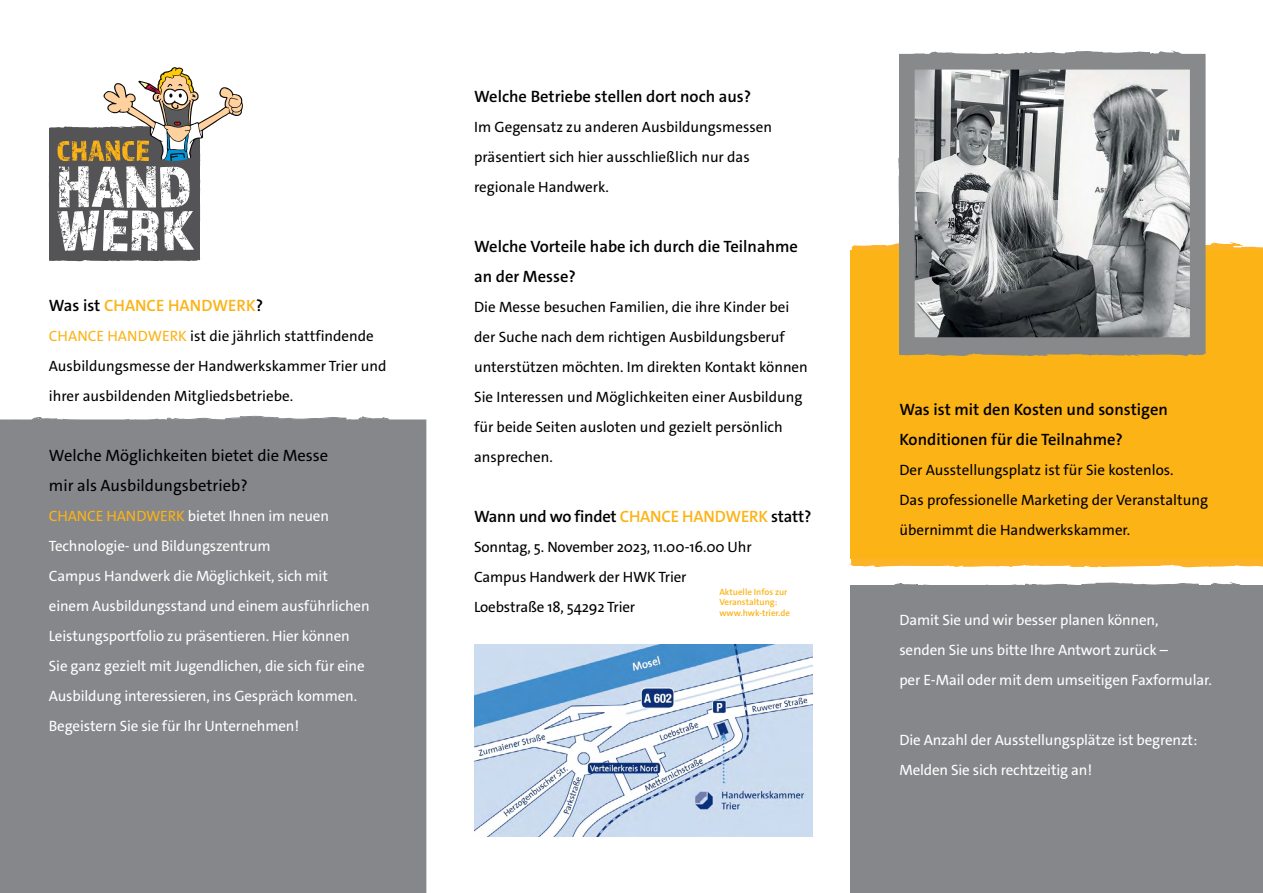
<style>
.page{position:relative;width:1263px;height:893px;background:#fff}
.page>*{position:absolute;margin:0;border:0;box-sizing:border-box;transform-origin:0 0}
.t1{font:600 16.5px/30px "The Sans C4 s";color:#000}
.t2{font:16.5px/30px "The Sans C4 s";color:#000}
.t3{font:600 16.5px "The Sans C4 s";color:#fcb316}
.t4{font:15px/30px "The Sans C4 s";color:#000}
.t5{font:15px/30px "The Sans C4 s";letter-spacing:-.01em;color:#fff}
.t6{font:600 9px/10.5px "The Sans C4 s";color:#fcb316}
.s1{color:#000}
.s2{color:#fcb316}
</style>
<div class="page">
<img style="left:474px;top:644px;width:338px;height:192px">
<div style="left:850px;top:585px;width:413px;height:308px;background:#85878a"></div>
<div style="left:850px;top:251px;width:413px;height:308px;background:#fcb316"></div>
<svg style="left:877px;top:50px;width:346px;height:535px"></svg>
<svg style="left:49px;top:67px;width:194px;height:195px"></svg>
<div style="left:0;top:415px;width:426px;height:478px;background:#85878a"></div>
<svg style="left:31px;top:426px;width:9px;height:3px"></svg>
<svg style="left:333px;top:418px;width:11px;height:3px"></svg>
<p class="t3" style="left:49px;top:294px;width:216px"><span class="s1">Was ist</span> CHANCE HANDWERK<span class="s1">?</span></p>
<p class="t4" style="left:49px;top:321px;width:339px"><span class="s2">CHANCE HANDWERK</span> ist die jährlich stattfindende<br>Ausbildungsmesse der Handwerkskammer Trier und ihrer ausbildenden Mitgliedsbetriebe.</p>
<p class="t2" style="left:49px;top:440px;width:281px">Welche Möglichkeiten bietet die Messe mir als Ausbildungsbetrieb?</p>
<p class="t5" style="left:49px;top:501px;width:322px"><span class="s2">CHANCE HANDWERK</span> bietet Ihnen im neuen Technologie- und Bildungszentrum<br>Campus Handwerk die Möglichkeit, sich mit einem Ausbildungsstand und einem ausführlichen Leistungsportfolio zu präsentieren. Hier können Sie ganz gezielt mit Jugendlichen, die sich für eine Ausbildung interessieren, ins Gespräch kommen.<br>Begeistern Sie sie für Ihr Unternehmen!</p>
<p class="t1" style="left:474px;top:81px;width:279px">Welche Betriebe stellen dort noch aus?</p>
<p class="t4" style="left:474px;top:112px;width:299px">Im Gegensatz zu anderen Ausbildungsmessen präsentiert sich hier ausschließlich nur das regionale Handwerk.</p>
<p class="t1" style="left:474px;top:231px;width:325px">Welche Vorteile habe ich durch die Teilnahme an der Messe?</p>
<p class="t4" style="left:474px;top:292px;width:335px">Die Messe besuchen Familien, die ihre Kinder bei der Suche nach dem richtigen Ausbildungsberuf unterstützen möchten. Im direkten Kontakt können Sie Interessen und Möglichkeiten einer Ausbildung für beide Seiten ausloten und gezielt persönlich ansprechen.</p>
<p class="t1" style="left:474px;top:501px;width:339px">Wann und wo findet <span class="s2">CHANCE HANDWERK</span> statt?</p>
<p class="t4" style="left:474px;top:532px;width:279px">Sonntag, 5. November 2023, 11.00-16.00 Uhr<br>Campus Handwerk der HWK Trier<br>Loebstraße 18, 54292 Trier</p>
<p class="t6" style="left:719px;top:587px;width:72px">Aktuelle Infos zur<br>Veranstaltung: www.hwk-trier.de</p>
<p class="t1" style="left:899px;top:395px;width:270px">Was ist mit den Kosten und sonstigen<br>Konditionen für die Teilnahme?</p>
<p class="t4" style="left:899px;top:455px;width:310px">Der Ausstellungsplatz ist für Sie kostenlos.<br>Das professionelle Marketing der Veranstaltung übernimmt die Handwerkskammer.</p>
<p class="t5" style="left:899px;top:605px;width:314px">Damit Sie und wir besser planen können,<br>senden Sie uns bitte Ihre Antwort zurück –<br>per E-Mail oder mit dem umseitigen Faxformular.</p>
<p class="t5" style="left:899px;top:725px;width:299px">Die Anzahl der Ausstellungsplätze ist begrenzt:<br>Melden Sie sich rechtzeitig an!</p>
</div>
